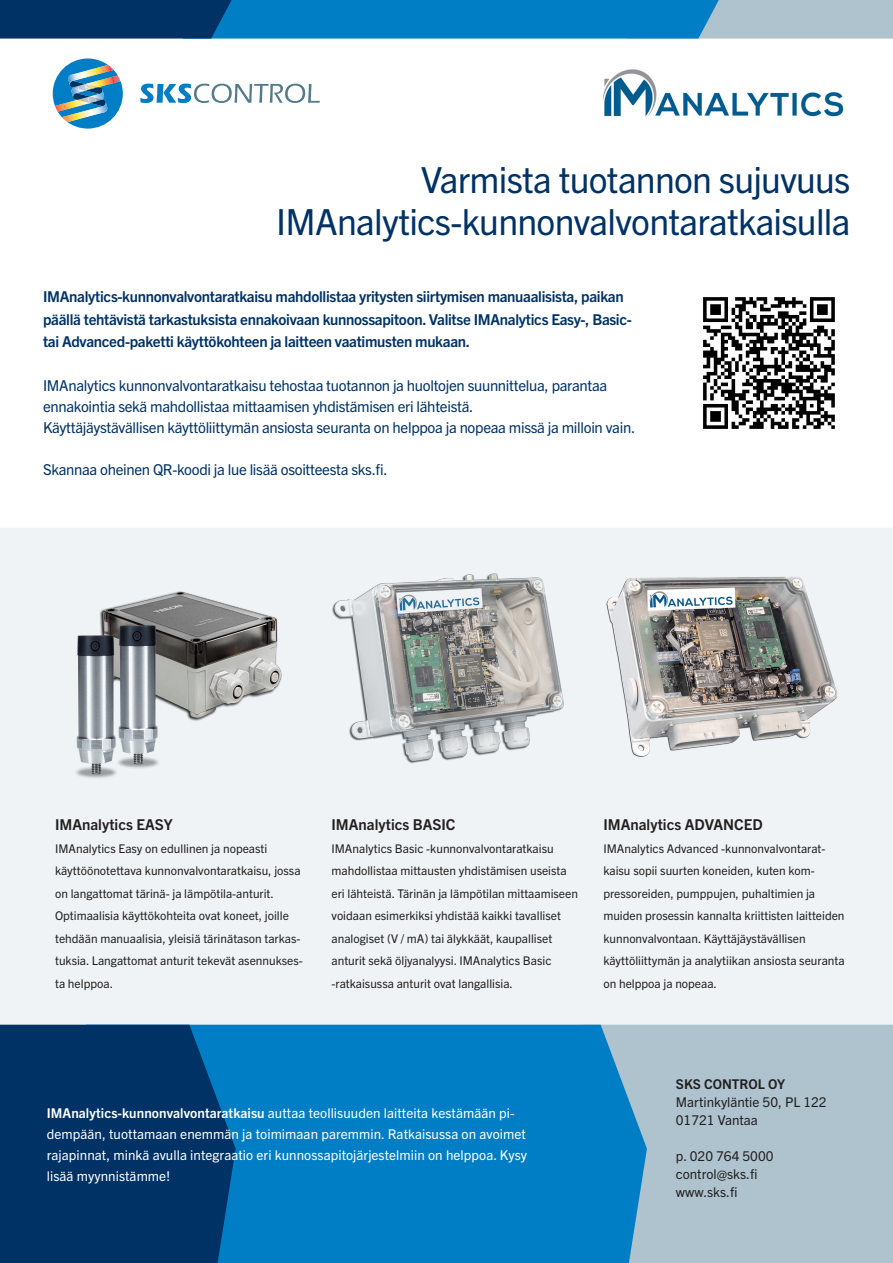
<style>
.page{position:relative;width:893px;height:1263px;background:#fff}
.page>*{position:absolute;margin:0;border:0;box-sizing:border-box;transform-origin:0 0}
.leipis{font:36px/42px "Trade Gothic Next LT Pro";letter-spacing:-.02em;color:#003265;text-align:right}
.leipis-2{font:15px/21px "Trade Gothic Next LT Pro";letter-spacing:-.02em;color:#003265}
.leipis-3{font:700 15px/22.5px "Trade Gothic Next LT Pro";letter-spacing:-.02em;color:#003265}
.t1{font:700 15px "Trade Gothic Next LT Pro";color:#231f20}
.otsikkoo{font:13.5px/21px "Trade Gothic Next LT Pro";letter-spacing:.005em;color:#fff}
.takasivun_txt{font:13.5px/18px "Trade Gothic Next LT Pro";color:#231f20}
.t2{font:12px/22.5px "Trade Gothic Next LT Pro";color:#231f20}
.s1{font-weight:700}
</style>
<div class="page">
<svg style="left:0;top:528px;width:893px;height:497px;fill:#eff3f5"></svg>
<img style="left:588px;top:565px;width:263px;height:198px">
<img style="left:603px;top:69px;width:241px;height:48px">
<div style="left:647px;top:1025px;width:246px;height:238px;background:#aec3ce"></div>
<div style="left:236px;top:1025px;width:411px;height:238px;background:#007ec5"></div>
<svg style="left:0;top:1025px;width:236px;height:238px;background:#00376b"></svg>
<svg style="left:0;top:0;width:893px;height:39px;background:#267aaf"></svg>
<img style="left:47px;top:562px;width:266px;height:230px">
<svg style="left:140px;top:84px;width:180px;height:19px"></svg>
<img style="left:53px;top:58px;width:70px;height:71px">
<img style="left:703px;top:297px;width:132px;height:132px">
<p class="leipis" style="left:276px;top:156px;width:576px">Varmista tuotannon sujuvuus<br>IMAnalytics-kunnonvalvontaratkaisulla</p>
<p class="leipis-3" style="left:43px;top:285px;width:590px">IMAnalytics-kunnonvalvontaratkaisu mahdollistaa yritysten siirtymisen manuaalisista, paikan päällä tehtävistä tarkastuksista ennakoivaan kunnossapitoon. Valitse IMAnalytics Easy-, Basic&shy;tai Advanced-paketti käyttökohteen ja laitteen vaatimusten mukaan.</p>
<p class="leipis-2" style="left:43px;top:374px;width:594px">IMAnalytics kunnonvalvontaratkaisu tehostaa tuotannon ja huoltojen suunnittelua, parantaa ennakointia sekä mahdollistaa mittaamisen yhdistämisen eri lähteistä.<br>Käyttäjäystävällisen käyttöliittymän ansiosta seuranta on helppoa ja nopeaa missä ja milloin vain.</p>
<p class="leipis-2" style="left:43px;top:458px;width:346px">Skannaa oheinen QR-koodi ja lue lisää osoitteesta sks.fi.</p>
<p class="t1" style="left:55px;top:814px;width:119px">IMAnalytics EASY</p>
<p class="t2" style="left:55px;top:836px;width:249px">IMAnalytics Easy on edullinen ja nopeasti käyttöönotettava kunnonvalvontaratkaisu, jossa on langattomat tärinä- ja lämpötila-anturit.<br>Optimaalisia käyttökohteita ovat koneet, joille tehdään manuaalisia, yleisiä tärinätason tarkas&shy;tuksia. Langattomat anturit tekevät asennukses&shy;ta helppoa.</p>
<p class="t1" style="left:331px;top:814px;width:125px">IMAnalytics BASIC</p>
<p class="t2" style="left:331px;top:836px;width:248px">IMAnalytics Basic -kunnonvalvontaratkaisu mahdollistaa mittausten yhdistämisen useista eri lähteistä. Tärinän ja lämpötilan mittaamiseen voidaan esimerkiksi yhdistää kaikki tavalliset analogiset (V / mA) tai älykkäät, kaupalliset anturit sekä öljyanalyysi. IMAnalytics Basic -ratkaisussa anturit ovat langallisia.</p>
<p class="t1" style="left:603px;top:814px;width:161px">IMAnalytics ADVANCED</p>
<p class="t2" style="left:603px;top:836px;width:243px">IMAnalytics Advanced -kunnonvalvontarat&shy;kaisu sopii suurten koneiden, kuten kom&shy;pressoreiden, pumppujen, puhaltimien ja muiden prosessin kannalta kriittisten laitteiden kunnonvalvontaan. Käyttäjäystävällisen käyttöliittymän ja analytiikan ansiosta seuranta on helppoa ja nopeaa.</p>
<p class="otsikkoo" style="left:47px;top:1102px;width:482px"><span class="s1">IMAnalytics-kunnonvalvontaratkaisu</span> auttaa teollisuuden laitteita kestämään pi&shy;dempään, tuottamaan enemmän ja toimimaan paremmin. Ratkaisussa on avoimet rajapinnat, minkä avulla integraatio eri kunnossapitojärjestelmiin on helppoa. Kysy lisää myynnistämme!</p>
<p class="takasivun_txt" style="left:676px;top:1074px;width:152px"><span class="s1">SKS CONTROL OY<br></span>Martinkyläntie 50, PL 122<br>01721 Vantaa</p>
<p class="takasivun_txt" style="left:676px;top:1146px;width:99px">p. 020 764 5000 control@sks.fi www.sks.fi</p>
</div>
